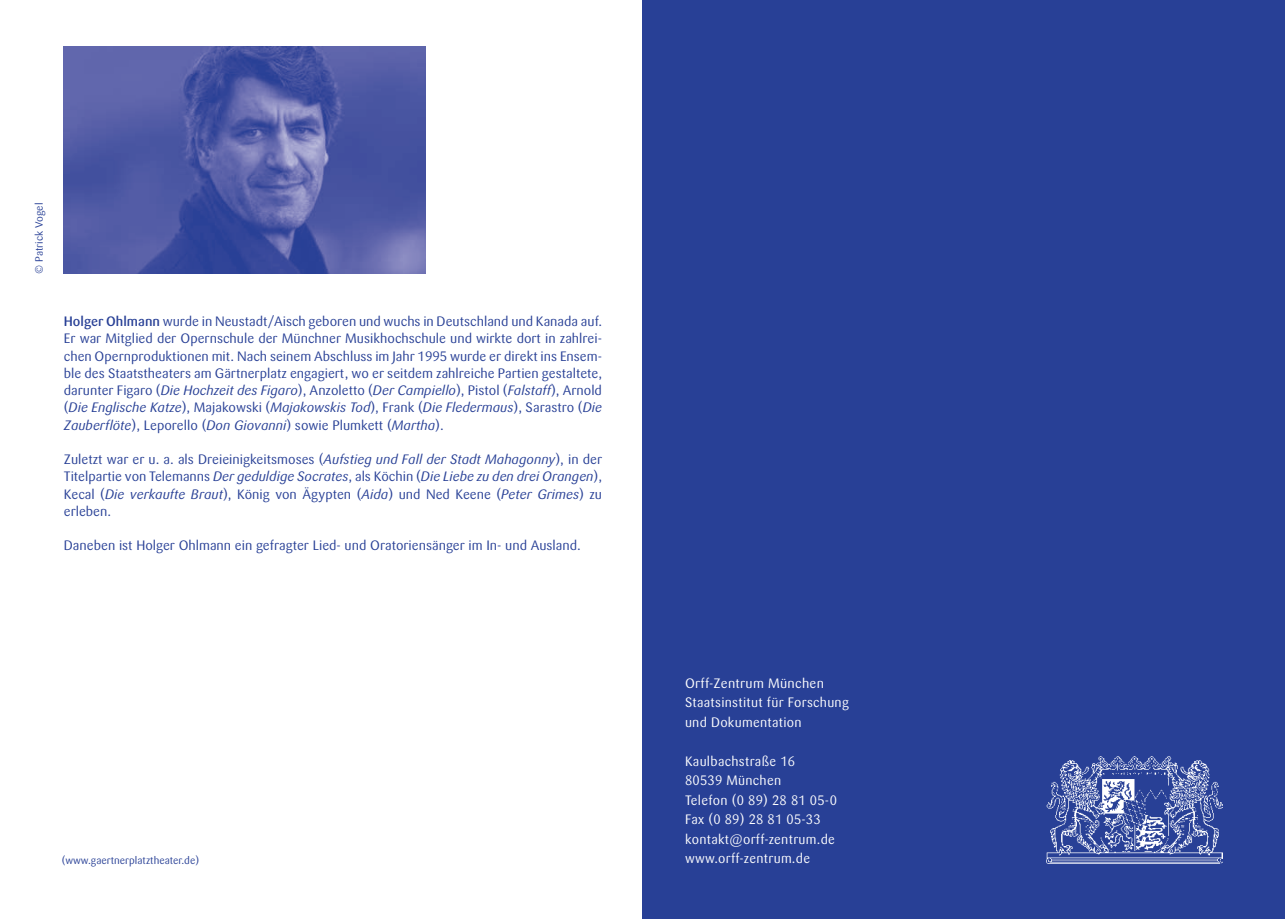
<style>
.page{position:relative;width:1285px;height:919px;background:#fff}
.page>*{position:absolute;margin:0;border:0;box-sizing:border-box;transform-origin:0 0}
.t1{font:13.5px/17.2px "Sari";color:#284096;text-align:justify}
.t2{font:13.5px/19.5px "Sari";letter-spacing:.02em;color:#fff}
.t3{font:13.5px/19.5px "Sari Regular Caps";letter-spacing:.02em;color:#fff}
.t4{font:10.5px "Sari";color:#284096}
.s1{font-weight:500}
.s2{font-family:"Sari Regular Caps"}
.s3{font-style:italic}
.s4{font-family:"Sari"}
</style>
<div class="page">
<img style="left:64px;top:47px;width:361px;height:227px">
<div style="left:642px;top:0;width:642px;height:918px;background:#284096"></div>
<img style="left:1046px;top:756px;width:175px;height:107px">
<p class="t4" style="left:33px;top:274px;width:73px;rotate:-90deg">© Patrick Vogel</p>
<p class="t1" style="left:64px;top:313px;width:539px"><span class="s1">Holger Ohlmann</span> wurde in Neustadt/Aisch geboren und wuchs in Deutschland und Kanada auf.<br>Er war Mitglied der Opernschule der Münchner Musikhochschule und wirkte dort in zahlrei&shy;chen Opernproduktionen mit. Nach seinem Abschluss im Jahr <span class="s2">1995</span> wurde er direkt ins Ensem&shy;ble des Staatstheaters am Gärtnerplatz engagiert, wo er seitdem zahlreiche Partien gestaltete, darunter Figaro (<span class="s3">Die Hochzeit des Figaro</span>), Anzoletto (<span class="s3">Der Campiello</span>), Pistol (<span class="s3">Falstaff</span>), Arnold (<span class="s3">Die Englische Katze</span>), Majakowski (<span class="s3">Majakowskis Tod</span>), Frank (<span class="s3">Die Fledermaus</span>), Sarastro (<span class="s3">Die Zauberflöte</span>), Leporello (<span class="s3">Don Giovanni</span>) sowie Plumkett (<span class="s3">Martha</span>).</p>
<p class="t1" style="left:64px;top:451px;width:539px">Zuletzt war er u. a. als Dreieinigkeitsmoses (<span class="s3">Aufstieg und Fall der Stadt Mahagonny</span>), in der Titelpartie von Telemanns <span class="s3">Der geduldige Socrates</span>, als Köchin (<span class="s3">Die Liebe zu den drei Orangen</span>), Kecal (<span class="s3">Die verkaufte Braut</span>), König von Ägypten (<span class="s3">Aida</span>) und N ed Keene (<span class="s3">Peter Grimes</span>) zu erleben.</p>
<p class="t1" style="left:64px;top:537px;width:518px">Daneben ist Holger Ohlmann ein gefragter Lied- und Oratoriensänger im In- und Ausland.</p>
<p class="t4" style="left:62px;top:853px;width:139px">(www.gaertnerplatztheater.de)</p>
<p class="t2" style="left:685px;top:673px;width:165px">Orff-Zentrum München<br>Staatsinstitut für Forschung und Dokumentation</p>
<p class="t2" style="left:685px;top:751px;width:112px">Kaulbachstraße <span class="s2">16<br>80539</span> München</p>
<p class="t3" style="left:685px;top:790px;width:153px"><span class="s4">Telefon</span> (0 89) 28 81 05-0<br><span class="s4">Fax</span> (0 89) 28 81 05-33</p>
<p class="t2" style="left:685px;top:829px;width:151px">kontakt@orff-zentrum.de www.orff-zentrum.de</p>
</div>
